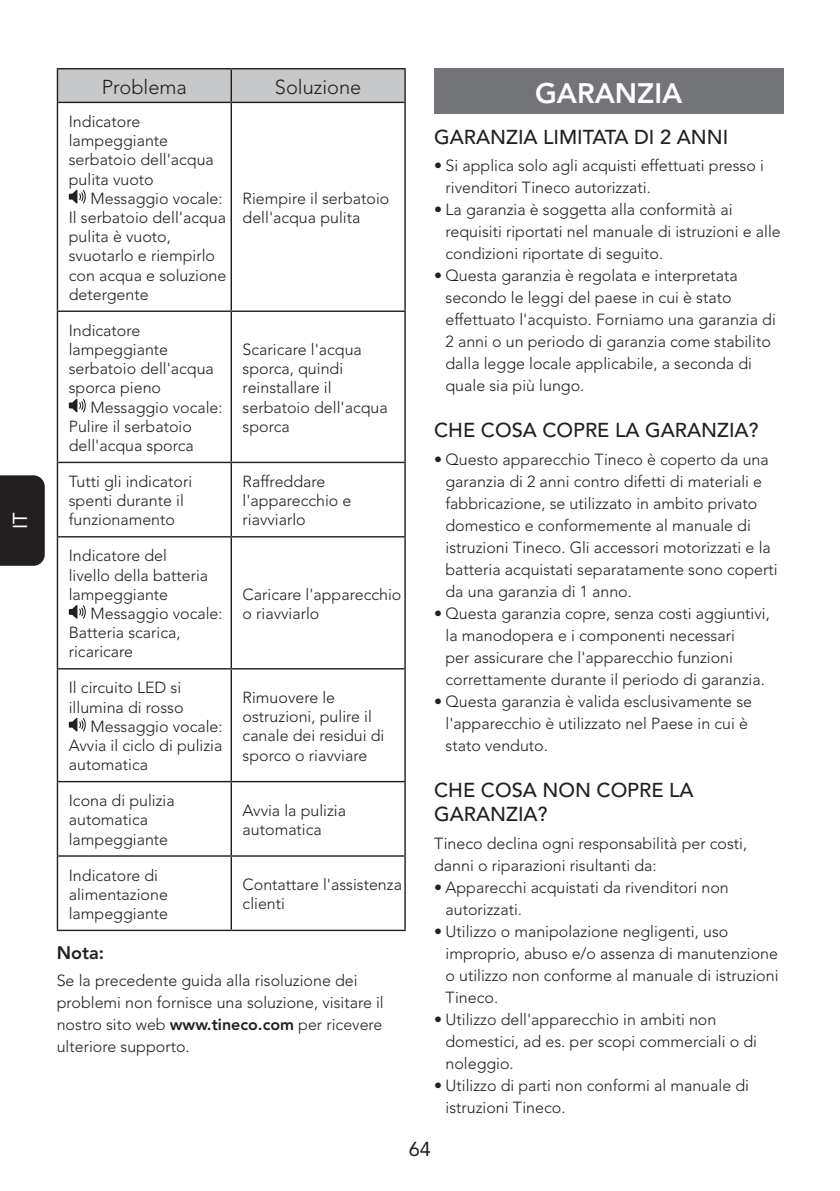
<style>
.page{position:relative;width:840px;height:1191px;background:#fff}
.page>*{position:absolute;margin:0;border:0;box-sizing:border-box;transform-origin:0 0}
.t1{font:800 28px "Avenir LT Std";color:#fff}
.t2{font:500 20px/24px "Avenir LT Std";color:#231f20}
.t3{font:300 20px "Avenir LT Std";color:#231f20}
.t4{font:20px "Avenir LT Std";color:#fff}
.t5{font:20px "Avenir LT Std";color:#231f20}
.t6{font:800 18px "Avenir LT Std";color:#231f20}
.t7{font:300 16px/19.2px "Avenir LT Std";color:#231f20}
.s1{font-weight:800}
</style>
<div class="page">
<div style="left:0;top:475px;width:45px;height:91px;background:#231f20"></div>
<div style="left:58px;top:69px;width:346px;height:33px;background:#c7c8ca"></div>
<hr style="left:57px;top:68px;width:174px;height:1px;background:#231f20">
<hr style="left:57px;top:69px;width:1px;height:33px;background:#231f20">
<hr style="left:231px;top:68px;width:174px;height:1px;background:#231f20">
<hr style="left:230px;top:69px;width:2px;height:33px;background:#231f20">
<hr style="left:404px;top:69px;width:1px;height:33px;background:#231f20">
<hr style="left:57px;top:102px;width:174px;height:1px;background:#231f20">
<hr style="left:231px;top:102px;width:174px;height:1px;background:#231f20">
<hr style="left:230px;top:103px;width:2px;height:207px;background:#231f20">
<hr style="left:404px;top:103px;width:1px;height:207px;background:#231f20">
<hr style="left:231px;top:310px;width:174px;height:2px;background:#231f20">
<hr style="left:230px;top:312px;width:2px;height:150px;background:#231f20">
<hr style="left:404px;top:312px;width:1px;height:150px;background:#231f20">
<hr style="left:231px;top:462px;width:174px;height:1px;background:#231f20">
<hr style="left:230px;top:463px;width:2px;height:73px;background:#231f20">
<hr style="left:404px;top:463px;width:1px;height:73px;background:#231f20">
<hr style="left:231px;top:536px;width:174px;height:1px;background:#231f20">
<hr style="left:230px;top:537px;width:2px;height:131px;background:#231f20">
<hr style="left:404px;top:537px;width:1px;height:131px;background:#231f20">
<hr style="left:231px;top:668px;width:174px;height:1px;background:#231f20">
<hr style="left:230px;top:669px;width:2px;height:112px;background:#231f20">
<hr style="left:404px;top:669px;width:1px;height:112px;background:#231f20">
<hr style="left:231px;top:781px;width:174px;height:1px;background:#231f20">
<hr style="left:230px;top:782px;width:2px;height:73px;background:#231f20">
<hr style="left:404px;top:782px;width:1px;height:73px;background:#231f20">
<hr style="left:231px;top:855px;width:174px;height:1px;background:#231f20">
<hr style="left:230px;top:856px;width:2px;height:73px;background:#231f20">
<hr style="left:404px;top:856px;width:1px;height:73px;background:#231f20">
<hr style="left:231px;top:929px;width:174px;height:2px;background:#231f20">
<hr style="left:57px;top:103px;width:1px;height:207px;background:#231f20">
<hr style="left:57px;top:310px;width:174px;height:2px;background:#231f20">
<hr style="left:57px;top:312px;width:1px;height:150px;background:#231f20">
<hr style="left:57px;top:462px;width:174px;height:1px;background:#231f20">
<hr style="left:57px;top:463px;width:1px;height:73px;background:#231f20">
<hr style="left:57px;top:536px;width:174px;height:1px;background:#231f20">
<hr style="left:57px;top:537px;width:1px;height:131px;background:#231f20">
<hr style="left:57px;top:668px;width:174px;height:1px;background:#231f20">
<hr style="left:57px;top:669px;width:1px;height:112px;background:#231f20">
<hr style="left:57px;top:781px;width:174px;height:1px;background:#231f20">
<hr style="left:57px;top:782px;width:1px;height:73px;background:#231f20">
<hr style="left:57px;top:855px;width:174px;height:1px;background:#231f20">
<hr style="left:57px;top:856px;width:1px;height:73px;background:#231f20">
<hr style="left:57px;top:929px;width:174px;height:2px;background:#231f20">
<svg style="left:69px;top:189px;width:17px;height:15px"></svg>
<svg style="left:69px;top:398px;width:17px;height:15px"></svg>
<svg style="left:69px;top:605px;width:17px;height:14px"></svg>
<svg style="left:69px;top:717px;width:17px;height:15px"></svg>
<div style="left:434px;top:68px;width:348px;height:46px;background:#727477"></div>
<p class="t4" style="left:8px;top:529px;width:18px;rotate:-90deg">IT</p>
<p class="t3" style="left:102px;top:75px;width:87px">Problema</p>
<p class="t3" style="left:275px;top:75px;width:88px">Soluzione</p>
<p class="t7" style="left:69px;top:112px;width:146px">Indicatore lampeggiante serbatoio dell'acqua pulita vuoto</p>
<p class="t7" style="left:69px;top:189px;width:159px;text-indent:22px">Messaggio vocale:<br>Il serbatoio dell'acqua pulita è vuoto, svuotarlo e riempirlo con acqua e soluzione detergente</p>
<p class="t7" style="left:242px;top:189px;width:148px">Riempire il serbatoio dell'acqua pulita</p>
<p class="t7" style="left:69px;top:321px;width:146px">Indicatore lampeggiante serbatoio dell'acqua sporca pieno</p>
<p class="t7" style="left:69px;top:397px;width:155px;text-indent:22px">Messaggio vocale:<br>Pulire il serbatoio dell'acqua sporca</p>
<p class="t7" style="left:242px;top:340px;width:146px">Scaricare l'acqua sporca, quindi reinstallare il serbatoio dell'acqua sporca</p>
<p class="t7" style="left:69px;top:472px;width:125px">Tutti gli indicatori spenti durante il funzionamento</p>
<p class="t7" style="left:242px;top:472px;width:110px">Raffreddare l'apparecchio e riavviarlo</p>
<p class="t7" style="left:69px;top:546px;width:141px">Indicatore del livello della batteria lampeggiante</p>
<p class="t7" style="left:69px;top:604px;width:155px;text-indent:22px">Messaggio vocale:<br>Batteria scarica, ricaricare</p>
<p class="t7" style="left:242px;top:585px;width:160px">Caricare l'apparecchio o riavviarlo</p>
<p class="t7" style="left:69px;top:678px;width:114px">Il circuito LED si</p>
<p class="t7" style="left:69px;top:697px;width:116px">illumina di rosso</p>
<p class="t7" style="left:91px;top:717px;width:133px">Messaggio vocale:</p>
<p class="t7" style="left:69px;top:736px;width:155px">Avvia il ciclo di pulizia</p>
<p class="t7" style="left:69px;top:755px;width:81px">automatica</p>
<p class="t7" style="left:242px;top:688px;width:143px">Rimuovere le ostruzioni, pulire il canale dei residui di sporco o riavviare</p>
<p class="t7" style="left:69px;top:791px;width:107px">Icona di pulizia automatica lampeggiante</p>
<p class="t7" style="left:242px;top:800px;width:105px">Avvia la pulizia automatica</p>
<p class="t7" style="left:69px;top:865px;width:101px">Indicatore di alimentazione lampeggiante</p>
<p class="t7" style="left:242px;top:875px;width:161px">Contattare l'assistenza clienti</p>
<p class="t6" style="left:57px;top:942px;width:49px">Nota:</p>
<p class="t7" style="left:57px;top:970px;width:328px;line-height:22px">Se la precedente guida alla risoluzione dei problemi non fornisce una soluzione, visitare il nostro sito web <span class="s1">www.tineco.com</span> per ricevere ulteriore supporto.</p>
<h1 class="t1" style="left:534px;top:76px;width:149px">GARANZIA</h1>
<p class="t2" style="left:434px;top:125px;width:295px">GARANZIA LIMITATA DI 2 ANNI</p>
<p class="t7" style="left:445px;top:155px;width:319px;line-height:22px;text-indent:-11px">• Si applica solo agli acquisti effettuati presso i rivenditori Tineco autorizzati.</p>
<p class="t7" style="left:445px;top:199px;width:336px;line-height:22px;text-indent:-11px">• La garanzia è soggetta alla conformità ai requisiti riportati nel manuale di istruzioni e alle condizioni riportate di seguito.</p>
<p class="t7" style="left:445px;top:265px;width:331px;line-height:22px;text-indent:-11px">• Questa garanzia è regolata e interpretata secondo le leggi del paese in cui è stato effettuato l'acquisto. Forniamo una garanzia di 2 anni o un periodo di garanzia come stabilito dalla legge locale applicabile, a seconda di quale sia più lungo.</p>
<p class="t2" style="left:434px;top:419px;width:326px">CHE COSA COPRE LA GARANZIA?</p>
<p class="t7" style="left:445px;top:449px;width:333px;line-height:22px;text-indent:-11px">• Questo apparecchio Tineco è coperto da una garanzia di 2 anni contro difetti di materiali e fabbricazione, se utilizzato in ambito privato domestico e conformemente al manuale di istruzioni Tineco. Gli accessori motorizzati e la batteria acquistati separatamente sono coperti da una garanzia di 1 anno.</p>
<p class="t7" style="left:445px;top:603px;width:325px;line-height:22px;text-indent:-11px">• Questa garanzia copre, senza costi aggiuntivi, la manodopera e i componenti necessari<br>per assicurare che l'apparecchio funzioni correttamente durante il periodo di garanzia.</p>
<p class="t7" style="left:445px;top:691px;width:308px;line-height:22px;text-indent:-11px">• Questa garanzia è valida esclusivamente se l'apparecchio è utilizzato nel Paese in cui è stato venduto.</p>
<p class="t2" style="left:434px;top:779px;width:261px">CHE COSA NON COPRE LA<br>GARANZIA?</p>
<p class="t7" style="left:434px;top:832px;width:314px;line-height:22px">Tineco declina ogni responsabilità per costi, danni o riparazioni risultanti da:</p>
<p class="t7" style="left:445px;top:876px;width:285px;line-height:22px;text-indent:-11px">• Apparecchi acquistati da rivenditori non autorizzati.</p>
<p class="t7" style="left:445px;top:920px;width:334px;line-height:22px;text-indent:-11px">• Utilizzo o manipolazione negligenti, uso improprio, abuso e/o assenza di manutenzione o utilizzo non conforme al manuale di istruzioni Tineco.</p>
<p class="t7" style="left:445px;top:1008px;width:313px;line-height:22px;text-indent:-11px">• Utilizzo dell'apparecchio in ambiti non domestici, ad es. per scopi commerciali o di noleggio.</p>
<p class="t7" style="left:445px;top:1074px;width:305px;line-height:22px;text-indent:-11px">• Utilizzo di parti non conformi al manuale di istruzioni Tineco.</p>
<p class="t5" style="left:408px;top:1137px;width:24px">64</p>
</div>
